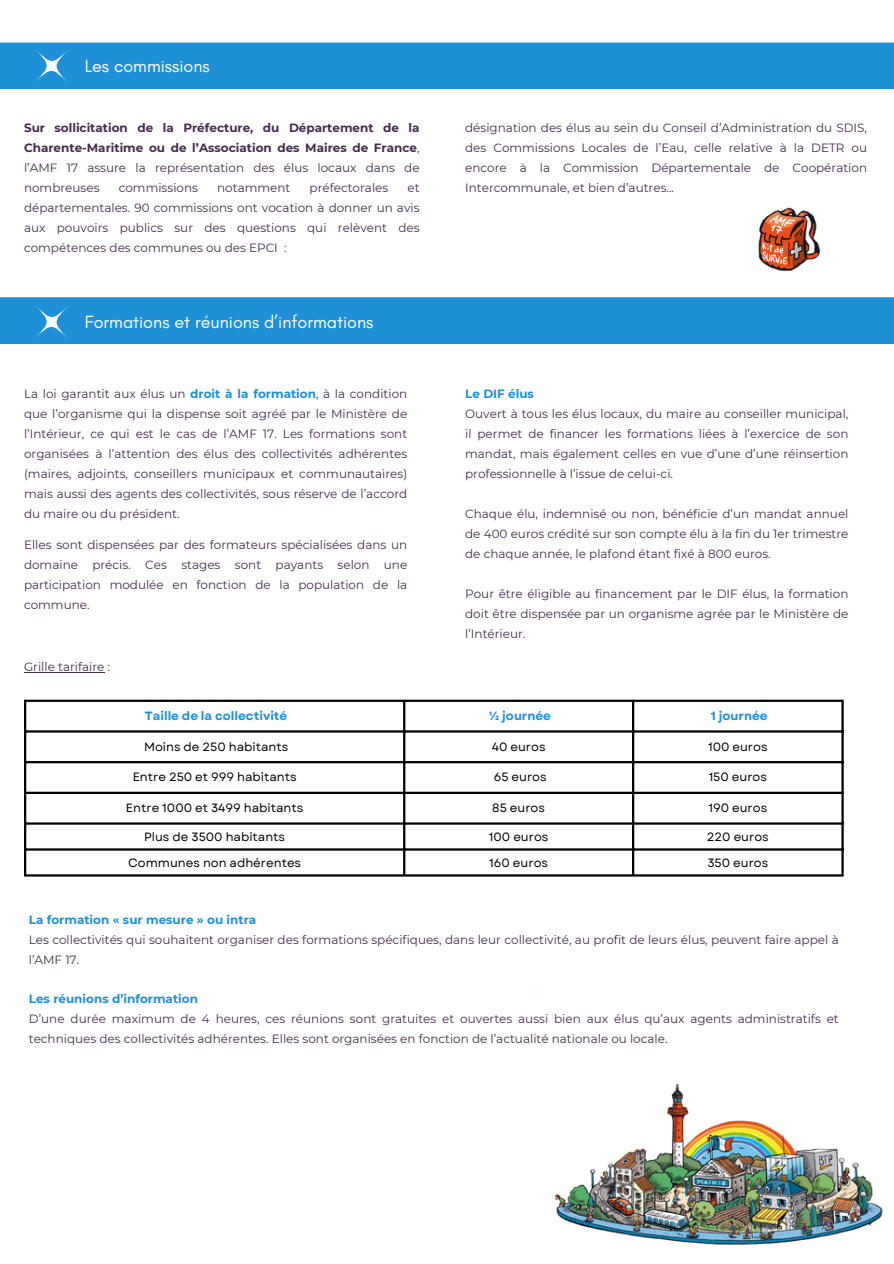
<style>
.page{position:relative;width:894px;height:1264px;background:#fff}
.page>*{position:absolute;margin:0;border:0;box-sizing:border-box;transform-origin:0 0}
.t1{font:18px "Glacial Indifference";color:#fefefe}
.t2{font:12px/20px "Montserrat";color:#452b4e;text-align:justify}
.t3{font:12px "Garet";color:#000}
.t4{font:700 12px/20px "Montserrat";color:#452b4e;text-align:justify}
.t5{font:700 12px "Montserrat";color:#1f90d8}
.t6{font:700 12px "Garet";color:#1f90d8}
.s1{font-weight:400}
.s2{font-weight:700;color:#1f90d8}
</style>
<div class="page">
<div style="left:0;top:42px;width:893px;height:47px;background:#1f90d8"></div>
<img style="left:758px;top:207px;width:62px;height:64px">
<div style="left:0;top:297px;width:893px;height:47px;background:#1f90d8"></div>
<img style="left:555px;top:1083px;width:328px;height:162px">
<hr style="left:24px;top:672px;width:80px;height:1px;background:#452b4e">
<hr style="left:24px;top:702px;width:2px;height:172px;background:#000">
<hr style="left:403px;top:702px;width:2px;height:172px;background:#000">
<hr style="left:631px;top:702px;width:3px;height:172px;background:#000">
<hr style="left:841px;top:702px;width:2px;height:172px;background:#000">
<hr style="left:24px;top:699px;width:819px;height:3px;background:#000">
<hr style="left:24px;top:730px;width:819px;height:2px;background:#000">
<hr style="left:24px;top:761px;width:819px;height:2px;background:#000">
<hr style="left:24px;top:791px;width:819px;height:3px;background:#000">
<hr style="left:24px;top:822px;width:819px;height:2px;background:#000">
<hr style="left:24px;top:848px;width:819px;height:2px;background:#000">
<hr style="left:24px;top:874px;width:819px;height:2px;background:#000">
<p class="t1" style="left:85px;top:54px;width:127px">Les commissions</p>
<p class="t4" style="left:24px;top:118px;width:397px">Sur sollicitation de la Préfecture, du Département de la Charente-Maritime ou de l’Association des Maires de France<span class="s1">, l’AMF 17 assure la représentation des élus locaux dans de nombreuses</span></p>
<p class="t2" style="left:119px;top:178px;width:81px">commissions</p>
<p class="t2" style="left:217px;top:178px;width:75px">notamment</p>
<p class="t2" style="left:309px;top:178px;width:80px">préfectorales</p>
<p class="t2" style="left:24px;top:178px;width:397px;text-indent:383px">et départementales. 90 commissions ont vocation à donner un avis aux pouvoirs publics sur des questions qui relèvent des compétences des communes ou des EPCI :</p>
<p class="t1" style="left:85px;top:310px;width:290px">Formations et réunions d’informations</p>
<p class="t2" style="left:24px;top:383px;width:384px">La loi garantit aux élus un <span class="s2">droit à la formation</span>, à la condition que l’organisme qui la dispense soit agréé par le Ministère de l’Intérieur, ce qui est le cas de l’AMF 17. Les formations sont organisées à l’attention des élus des collectivités adhérentes (maires, adjoints, conseillers municipaux et communautaires) mais aussi des agents des collectivités, sous réserve de l’accord du maire ou du président.</p>
<p class="t2" style="left:24px;top:534px;width:384px">Elles sont dispensées par des formateurs spécialisées dans un domaine précis. Ces stages sont payants selon une participation modulée en fonction de la population de la commune.</p>
<p class="t2" style="left:24px;top:656px;width:88px">Grille tarifaire :</p>
<h1 class="t2" style="left:465px;top:118px;width:403px">désignation des élus au sein du Conseil d’Administration du SDIS, des Commissions Locales de l’Eau, celle relative à la DETR ou encore à la Commission Départementale de Coopération Intercommunale, et bien d’autres...</h1>
<p class="t5" style="left:465px;top:386px;width:70px">Le DIF élus</p>
<p class="t2" style="left:465px;top:404px;width:384px">Ouvert à tous les élus locaux, du maire au conseiller municipal, il permet de financer les formations liées à l’exercice de son mandat, mais également celles en vue d’une d’une réinsertion professionnelle à l’issue de celui-ci.</p>
<p class="t2" style="left:465px;top:504px;width:384px">Chaque élu, indemnisé ou non, bénéficie d’un mandat annuel de 400 euros crédité sur son compte élu à la fin du 1er trimestre de chaque année, le plafond étant fixé à 800 euros.</p>
<p class="t2" style="left:465px;top:583px;width:384px">Pour être éligible au financement par le DIF élus, la formation doit être dispensée par un organisme agrée par le Ministère de l’Intérieur.</p>
<p class="t6" style="left:145px;top:707px;width:144px">Taille de la collectivité</p>
<p class="t6" style="left:489px;top:707px;width:63px">½ journée</p>
<p class="t6" style="left:710px;top:707px;width:58px">1 journée</p>
<p class="t3" style="left:144px;top:737px;width:146px">Moins de 250 habitants</p>
<p class="t3" style="left:491px;top:737px;width:55px">40 euros</p>
<p class="t3" style="left:707px;top:737px;width:61px">100 euros</p>
<p class="t3" style="left:133px;top:768px;width:165px">Entre 250 et 999 habitants</p>
<p class="t3" style="left:493px;top:768px;width:54px">65 euros</p>
<p class="t3" style="left:708px;top:768px;width:60px">150 euros</p>
<p class="t3" style="left:126px;top:799px;width:179px">Entre 1000 et 3499 habitants</p>
<p class="t3" style="left:492px;top:799px;width:54px">85 euros</p>
<p class="t3" style="left:708px;top:799px;width:60px">190 euros</p>
<p class="t3" style="left:144px;top:827px;width:142px">Plus de 3500 habitants</p>
<p class="t3" style="left:489px;top:827px;width:61px">100 euros</p>
<p class="t3" style="left:706px;top:827px;width:63px">220 euros</p>
<p class="t3" style="left:128px;top:853px;width:174px">Communes non adhérentes</p>
<p class="t3" style="left:489px;top:853px;width:60px">160 euros</p>
<p class="t3" style="left:707px;top:853px;width:62px">350 euros</p>
<p class="t5" style="left:29px;top:912px;width:229px">La formation « sur mesure » ou intra</p>
<p class="t2" style="left:29px;top:929px;width:811px">Les collectivités qui souhaitent organiser des formations spécifiques, dans leur collectivité, au profit de leurs élus, peuvent faire appel à l’AMF 17.</p>
<p class="t5" style="left:29px;top:991px;width:171px">Les réunions d’information</p>
<p class="t2" style="left:29px;top:1008px;width:811px">D’une durée maximum de 4 heures, ces réunions sont gratuites et ouvertes aussi bien aux élus qu’aux agents administratifs et techniques des collectivités adhérentes. Elles sont organisées en fonction de l’actualité nationale ou locale.</p>
</div>
